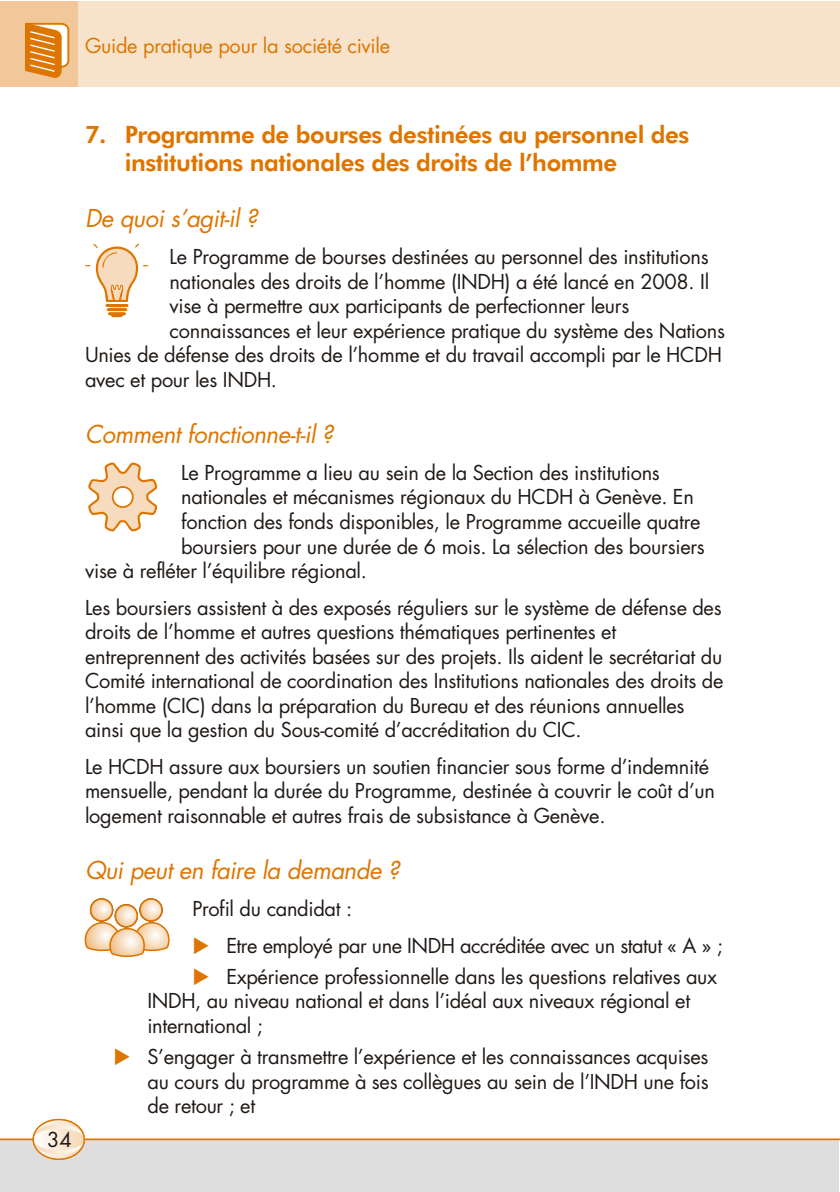
<style>
.page{position:relative;width:840px;height:1192px;background:#fff}
.page>*{position:absolute;margin:0;border:0;box-sizing:border-box;transform-origin:0 0}
.t1{font:24px/28px "Futura Hv BT";letter-spacing:-.02em;color:#de7500}
.t2{font:italic 24px "Futura";letter-spacing:-.02em;color:#de7500}
.t3{font:20px/24.6px "Futura";letter-spacing:-.015em;color:#1f1a17}
.t4{font:20px "Futura";letter-spacing:-.015em;color:#de7500}
.s1{color:#de7500}
</style>
<div class="page">
<div style="left:0;top:1140px;width:839px;height:52px;background:#dedede"></div>
<div style="left:77px;top:1px;width:762px;height:86px;background:#f7e3cc"></div>
<div style="left:0;top:1px;width:77px;height:86px;background:#f2c799"></div>
<svg style="left:25px;top:23px;width:44px;height:55px;background:#e69a45"></svg>
<hr style="left:0;top:1139px;width:839px;height:1px;background:#de7500">
<svg style="left:33px;top:1120px;width:51px;height:39px"></svg>
<div style="left:33px;top:1124px;width:51px;height:31px;background:linear-gradient(to right,#f6dab9,#fdf8f3);border-radius:50%"></div>
<div style="left:33px;top:1129px;width:51px;height:21px;background:linear-gradient(to right,#fffefe,#f5d7b4);border-radius:50%"></div>
<div style="left:33px;top:1119px;width:52px;height:41px;border:1px solid #de7500;border-radius:50%"></div>
<svg style="left:85px;top:243px;width:64px;height:74px"></svg>
<svg style="left:88px;top:462px;width:70px;height:70px"></svg>
<svg style="left:91px;top:899px;width:22px;height:22px"></svg>
<div style="left:90px;top:898px;width:23px;height:24px;border:2px solid #de7500;border-radius:50%"></div>
<div style="left:139px;top:898px;width:24px;height:24px;background:#cd710a;border:2px solid #383633;border-radius:50%"></div>
<svg style="left:140px;top:899px;width:22px;height:22px"></svg>
<div style="left:139px;top:898px;width:24px;height:24px;border:2px solid #de7500;border-radius:50%"></div>
<svg style="left:115px;top:905px;width:22px;height:22px"></svg>
<div style="left:115px;top:904px;width:23px;height:24px;border:2px solid #de7500;border-radius:50%"></div>
<svg style="left:85px;top:921px;width:85px;height:37px"></svg>
<p class="t4" style="left:85px;top:39px;width:307px">Guide pratique pour la société civile</p>
<p class="t3" style="left:47px;top:1130px;width:26px">34</p>
<p class="t1" style="left:125px;top:123px;width:566px;text-indent:-40px">7. Programme de bourses destinées au personnel des institutions nationales des droits de l’homme</p>
<p class="t2" style="left:85px;top:210px;width:174px">De quoi s’agit-il ?</p>
<p class="t3" style="left:170px;top:248px;width:541px">Le Programme de bourses destinées au personnel des institutions</p>
<p class="t3" style="left:170px;top:272px;width:541px">nationales des droits de l’homme (INDH) a été lancé en 2008. Il</p>
<p class="t3" style="left:170px;top:297px;width:461px">vise à permettre aux participants de perfectionner leurs</p>
<p class="t3" style="left:170px;top:321px;width:557px">connaissances et leur expérience pratique du système des Nations</p>
<p class="t3" style="left:85px;top:346px;width:638px">Unies de défense des droits de l’homme et du travail accompli par le HCDH</p>
<p class="t3" style="left:85px;top:370px;width:194px">avec et pour les INDH.</p>
<p class="t2" style="left:85px;top:426px;width:250px">Comment fonctionne-t-il ?</p>
<p class="t3" style="left:181px;top:463px;width:480px">Le Programme a lieu au sein de la Section des institutions</p>
<p class="t3" style="left:181px;top:488px;width:514px">nationales et mécanismes régionaux du HCDH à Genève. En</p>
<p class="t3" style="left:181px;top:513px;width:521px">fonction des fonds disponibles, le Programme accueille quatre</p>
<p class="t3" style="left:181px;top:537px;width:525px">boursiers pour une durée de 6 mois. La sélection des boursiers</p>
<p class="t3" style="left:85px;top:562px;width:283px">vise à refléter l’équilibre régional.</p>
<p class="t3" style="left:85px;top:598px;width:640px">Les boursiers assistent à des exposés réguliers sur le système de défense des droits de l’homme et autres questions thématiques pertinentes et entreprennent des activités basées sur des projets. Ils aident le secrétariat du Comité international de coordination des Institutions nationales des droits de l’homme (CIC) dans la préparation du Bureau et des réunions annuelles ainsi que la gestion du Sous-comité d’accréditation du CIC.</p>
<p class="t3" style="left:85px;top:757px;width:632px">Le HCDH assure aux boursiers un soutien financier sous forme d’indemnité mensuelle, pendant la durée du Programme, destinée à couvrir le coût d’un logement raisonnable et autres frais de subsistance à Genève.</p>
<p class="t2" style="left:85px;top:862px;width:316px">Qui peut en faire la demande ?</p>
<p class="t3" style="left:192px;top:900px;width:161px">Profil du candidat :</p>
<p class="t3" style="left:192px;top:936px;width:532px"><span class="s1">◆</span> Etre employé par une INDH accréditée avec un statut « A » ;</p>
<p class="t3" style="left:147px;top:967px;width:571px;text-indent:45px"><span class="s1">◆</span> Expérience professionnelle dans les questions relatives aux<br>INDH, au niveau national et dans l’idéal aux niveaux régional et international ;</p>
<p class="t3" style="left:147px;top:1048px;width:563px;text-align:justify;text-indent:-34px"><span class="s1">◆</span> S’engager à transmettre l’expérience et les connaissances acquises au cours du programme à ses collègues au sein de l’INDH une fois de retour ; et</p>
</div>
